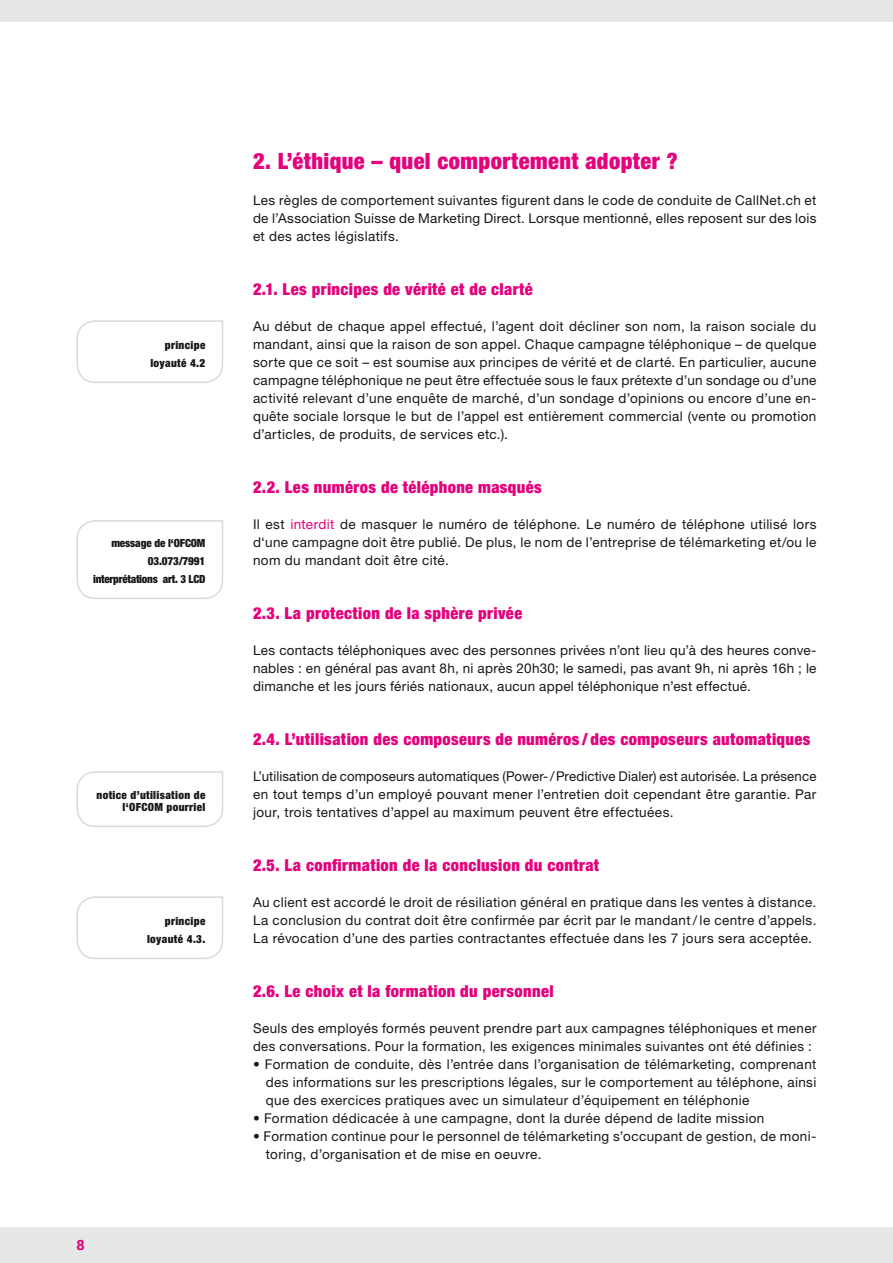
<style>
.page{position:relative;width:893px;height:1263px;background:#fff}
.page>*{position:absolute;margin:0;border:0;box-sizing:border-box;transform-origin:0 0}
.t1{font:900 condensed 22.5px "Helvetica Neue LT Std";letter-spacing:.02em;color:#e5007c}
.t2{font:900 condensed 16.5px "Helvetica Neue LT Std";letter-spacing:.025em;color:#e5007c}
.t3{font:700 14.85px "Rockwell";color:#e5007c}
.t4{font:13.5px/18px "Helvetica Neue LT Std";letter-spacing:.03em;color:#181716;text-align:justify}
.t5{font:900 condensed 11.25px/18px "Helvetica Neue LT Std";letter-spacing:.03em;color:#181716;text-align:right}
.t6{font:900 condensed 11.25px/18px "Helvetica Neue LT Std";letter-spacing:-.02em;color:#181716;text-align:right}
.s1{color:#e5007c}
</style>
<div class="page">
<div style="left:0;top:0;width:893px;height:21px;background:#e6e7e7"></div>
<div style="left:0;top:1227px;width:893px;height:36px;background:#e6e7e7"></div>
<svg style="left:76px;top:320px;width:147px;height:63px"></svg>
<svg style="left:76px;top:520px;width:147px;height:79px"></svg>
<svg style="left:76px;top:771px;width:147px;height:56px"></svg>
<svg style="left:76px;top:896px;width:147px;height:63px"></svg>
<p class="t5" style="left:150px;top:335px;width:57px">principe loyauté 4.2</p>
<p class="t6" style="left:93px;top:533px;width:114px">message de l‘OFCOM<br>03.073/7991 interprétations art. 3 LCD</p>
<p class="t5" style="left:97px;top:788px;width:110px;line-height:12px">notice d’utilisation de l‘OFCOM pourriel</p>
<p class="t5" style="left:147px;top:911px;width:60px">principe loyauté 4.3.</p>
<p class="t3" style="left:77px;top:1236px;width:10px">8</p>
<h1 class="t1" style="left:253px;top:147px;width:426px">2. L’éthique – quel comportement adopter ?</h1>
<p class="t4" style="left:253px;top:191px;width:565px">Les règles de comportement suivantes figurent dans le code de conduite de CallNet.ch et de l’Association Suisse de Marketing Direct. Lorsque mentionné, elles reposent sur des lois et des actes législatifs.</p>
<p class="t2" style="left:253px;top:279px;width:281px">2.1. Les principes de vérité et de clarté</p>
<p class="t4" style="left:253px;top:317px;width:565px">Au début de chaque appel effectué, l’agent doit décliner son nom, la raison sociale du mandant, ainsi que la raison de son appel. Chaque campagne téléphonique – de quelque sorte que ce soit – est soumise aux principes de vérité et de clarté. En particulier, aucune campagne téléphonique ne peut être effectuée sous le faux prétexte d’un sondage ou d’une activité relevant d’une enquête de marché, d’un sondage d’opinions ou encore d’une en&shy;quête sociale lorsque le but de l’appel est entièrement commercial (vente ou promotion d’articles, de produits, de services etc.).</p>
<p class="t2" style="left:253px;top:477px;width:290px">2.2. Les numéros de téléphone masqués</p>
<p class="t4" style="left:253px;top:515px;width:565px">Il est <span class="s1">interdit</span> de masquer le numéro de téléphone. Le numéro de téléphone utilisé lors d‘une campagne doit être publié. De plus, le nom de l’entreprise de télémarketing et/ou le nom du mandant doit être cité.</p>
<p class="t2" style="left:253px;top:603px;width:271px">2.3. La protection de la sphère privée</p>
<p class="t4" style="left:253px;top:641px;width:565px">Les contacts téléphoniques avec des personnes privées n’ont lieu qu’à des heures conve&shy;nables : en général pas avant 8h, ni après 20h30; le samedi, pas avant 9h, ni après 16h ; le dimanche et les jours fériés nationaux, aucun appel téléphonique n’est effectué.</p>
<p class="t2" style="left:253px;top:729px;width:559px">2.4. L’utilisation des composeurs de numéros / des composeurs automatiques</p>
<p class="t4" style="left:253px;top:767px;width:565px">L’utilisation de composeurs automatiques (Power-/Predictive Dialer) est autorisée. La présence en tout temps d’un employé pouvant mener l’entretien doit cependant être garantie. Par jour, trois tentatives d’appel au maximum peuvent être effectuées.</p>
<p class="t2" style="left:253px;top:855px;width:348px">2.5. La confirmation de la conclusion du contrat</p>
<p class="t4" style="left:253px;top:893px;width:565px">Au client est accordé le droit de résiliation général en pratique dans les ventes à distance.<br>La conclusion du contrat doit être confirmée par écrit par le mandant /le centre d’appels.<br>La révocation d’une des parties contractantes effectuée dans les 7 jours sera acceptée.</p>
<p class="t2" style="left:253px;top:981px;width:302px">2.6. Le choix et la formation du personnel</p>
<p class="t4" style="left:253px;top:1019px;width:565px">Seuls des employés formés peuvent prendre part aux campagnes téléphoniques et mener des conversations. Pour la formation, les exigences minimales suivantes ont été définies :</p>
<p class="t4" style="left:266px;top:1055px;width:552px;text-indent:-13px">• Formation de conduite, dès l’entrée dans l’organisation de télémarketing, comprenant des informations sur les prescriptions légales, sur le comportement au téléphone, ainsi que des exercices pratiques avec un simulateur d’équipement en téléphonie</p>
<p class="t4" style="left:253px;top:1109px;width:513px">• Formation dédicacée à une campagne, dont la durée dépend de ladite mission</p>
<p class="t4" style="left:266px;top:1127px;width:552px;text-indent:-13px">• Formation continue pour le personnel de télémarketing s’occupant de gestion, de moni&shy;toring, d’organisation et de mise en oeuvre.</p>
</div>
